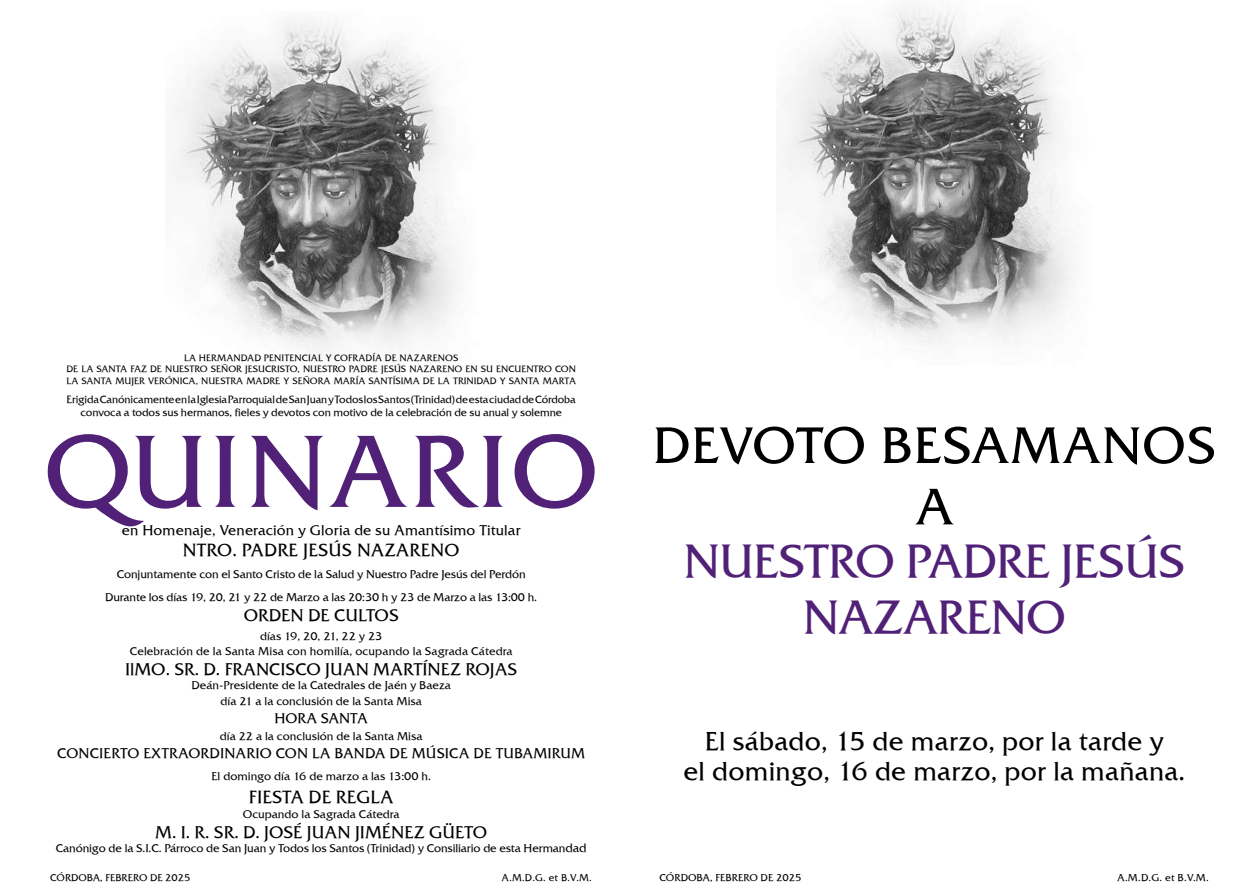
<style>
.page{position:relative;width:1259px;height:893px;background:#fff}
.page>*{position:absolute;margin:0;border:0;box-sizing:border-box;transform-origin:0 0}
.t1{font:102.15px "Friz Quadrata TT";letter-spacing:.02em;color:#512178}
.t2{font:51.15px/61.3px "Friz Quadrata TT";letter-spacing:.01em;color:#000;text-align:center}
.t3{font:46.2px/55.3px "Friz Quadrata TT";letter-spacing:-.02em;color:#512178;text-align:center}
.t4{font:25.5px/30.8px "Friz Quadrata TT";letter-spacing:.01em;color:#000;text-align:center}
.t5{font:17.55px "Friz Quadrata TT";letter-spacing:.005em;color:#000}
.t6{font:16.8px "Friz Quadrata TT";color:#000}
.t7{font:13.95px "Friz Quadrata TT";letter-spacing:.01em;color:#000}
.t8{font:11.25px/22.4px "Friz Quadrata TT";color:#000;text-align:center}
.t9{font:10.5px/12.6px "Friz Quadrata TT";letter-spacing:-.01em;color:#000;text-align:center}
.t10{font:9.9px "Friz Quadrata TT";color:#000}
.t11{font:9.75px "Friz Quadrata TT";color:#000}
.t12{font:9.15px/11.2px "Friz Quadrata TT";color:#000;text-align:center}
.s1{font-size:11.85px}
</style>
<div class="page">
<img style="left:174px;top:19px;width:283px;height:335px">
<img style="left:785px;top:6px;width:286px;height:336px">
<p class="t12" style="left:66px;top:352px;width:511px">LA HERMANDAD PENITENCIAL Y COFRADÍA DE NAZARENOS<br>DE LA SANTA FAZ DE NUESTRO SEÑOR JESUCRISTO, NUESTRO PADRE JESÚS NAZARENO EN SU ENCUENTRO CON<br>LA SANTA MUJER VERÓNICA, NUESTRA MADRE Y SEÑORA MARÍA SANTÍSIMA DE LA TRINIDAD Y SANTA MARTA</p>
<p class="t9" style="left:67px;top:393px;width:511px">Erigida Canónicamente en la Iglesia Parroquial de San Juan y Todos los Santos (Trinidad) de esta ciudad de Córdoba convoca a todos sus hermanos, fieles y devotos con motivo de la celebración de su anual y solemne</p>
<h1 class="t1" style="left:44px;top:408px;width:557px">QUINARIO</h1>
<p class="t7" style="left:122px;top:521px;width:400px">en Homenaje, Veneración y Gloria de su Amantísimo Titular</p>
<h3 class="t5" style="left:183px;top:539px;width:278px">NTRO. PADRE JESÚS NAZARENO</h3>
<p class="t8" style="left:105px;top:563px;width:433px">Conjuntamente con el Santo Cristo de la Salud y Nuestro Padre Jesús del Perdón<br>Durante los días 19, 20, 21 y 22 de Marzo a las 20:30 h y 23 de Marzo a las 13:00 h.</p>
<h3 class="t6" style="left:244px;top:605px;width:157px">ORDEN DE CULTOS</h3>
<p class="t8" style="left:130px;top:628px;width:384px;line-height:15.1px">días 19, 20, 21, 22 y 23<br>Celebración de la Santa Misa con homilía, ocupando la Sagrada Cátedra</p>
<h3 class="t6" style="left:125px;top:659px;width:394px">IlMO. SR. D. FRANCISCO JUAN MARTÍNEZ ROJAS</h3>
<p class="t8" style="left:191px;top:676px;width:261px;line-height:16.8px">Deán-Presidente de la Catedrales de Jaén y Baeza día 21 a la conclusión de la Santa Misa</p>
<p class="t7" style="left:274px;top:709px;width:95px">HORA SANTA</p>
<p class="t8" style="left:220px;top:725px;width:204px">día 22 a la conclusión de la Santa Misa</p>
<p class="t7" style="left:57px;top:744px;width:529px">CONCIERTO EXTRAORDINARIO CON LA BANDA DE MÚSICA DE TUBAMIRUM</p>
<p class="t8" style="left:211px;top:765px;width:221px">El domingo día 16 de marzo a las 13:00 h.</p>
<h3 class="t5" style="left:249px;top:786px;width:146px">FIESTA DE REGLA</h3>
<p class="t8" style="left:243px;top:803px;width:158px">Ocupando la Sagrada Cátedra</p>
<h3 class="t6" style="left:155px;top:822px;width:333px">M. I. R. SR. D. JOSÉ JUAN JIMÉNEZ GÜETO</h3>
<p class="t8" style="left:56px;top:837px;width:532px">Canónigo de la S.I.C. Párroco de San Juan y Todos los Santos (Trinidad) y Consiliario de esta Herman<span class="s1">dad</span></p>
<p class="t11" style="left:50px;top:871px;width:142px">CÓRDOBA, FEBRERO DE 2025</p>
<p class="t11" style="left:501px;top:871px;width:92px">A.M.D.G. et B.V.M.</p>
<h2 class="t2" style="left:652px;top:414px;width:565px">DEVOTO BESAMANOS<br>A</h2>
<h3 class="t3" style="left:683px;top:533px;width:503px">NUESTRO PADRE JESÚS<br>NAZARENO</h3>
<h3 class="t4" style="left:683px;top:725px;width:503px">El sábado, 15 de marzo, por la tarde y<br>el domingo, 16 de marzo, por la mañana.</h3>
<p class="t10" style="left:659px;top:872px;width:144px">CÓRDOBA, FEBRERO DE 2025</p>
<p class="t10" style="left:1117px;top:872px;width:93px">A.M.D.G. et B.V.M.</p>
</div>
